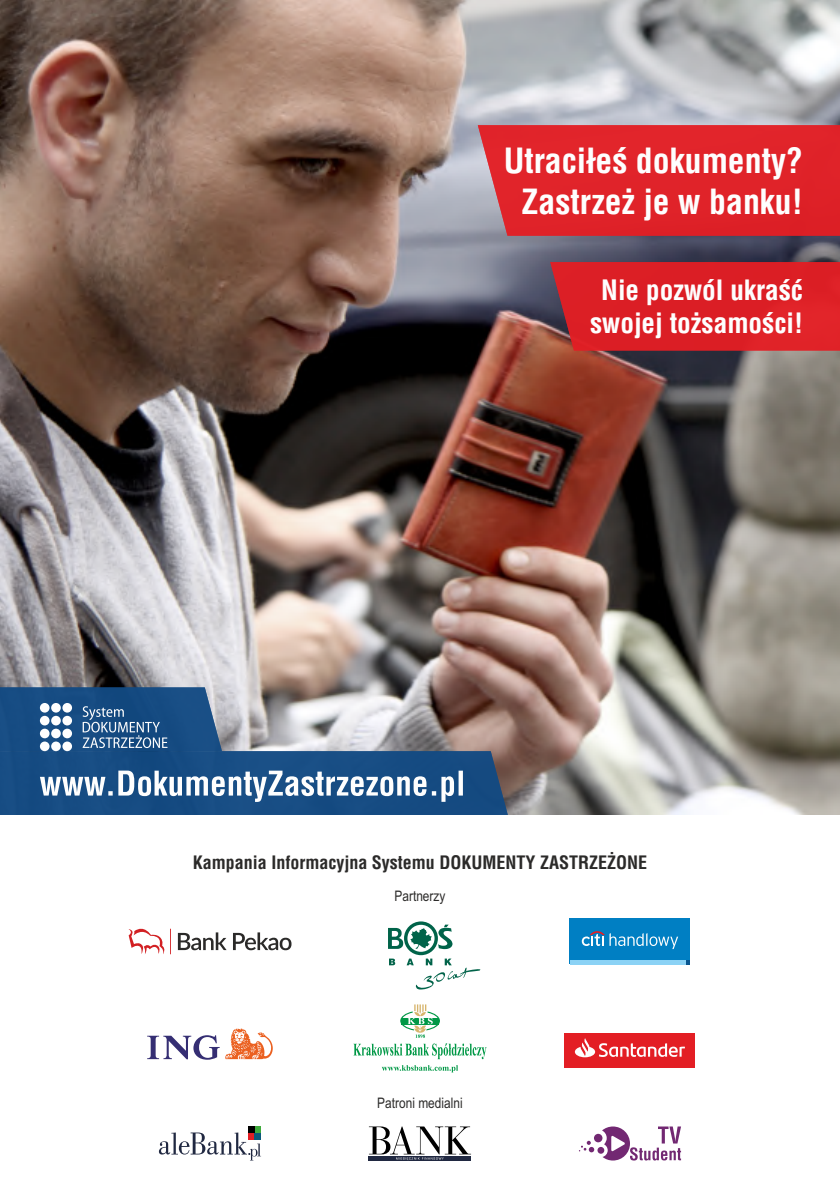
<style>
.page{position:relative;width:840px;height:1191px;background:#fff}
.page>*{position:absolute;margin:0;border:0;box-sizing:border-box;transform-origin:0 0}
.t1{font:700 33.8px/40.2px "Switzerland Condensed";color:#fefefe;text-align:center}
.t2{font:700 27.2px/32.6px "Switzerland Condensed";color:#fefefe;text-align:center}
.t3{font:700 18px "Switzerland Condensed";color:#2b2a29}
.t4{font:14.6px "Arial Narrow";color:#2b2a29}
</style>
<div class="page">
<img style="left:0;top:0;width:839px;height:815px">
<div style="left:477px;top:125px;width:362px;height:111px;background:#e0232a"></div>
<div style="left:550px;top:262px;width:289px;height:88px;background:#db1e25"></div>
<svg style="left:0;top:687px;width:507px;height:128px;background:#597798"></svg>
<svg style="left:147px;top:1035px;width:72px;height:24px"></svg>
<svg style="left:225px;top:1028px;width:47px;height:31px"></svg>
<svg style="left:128px;top:928px;width:43px;height:26px"></svg>
<svg style="left:178px;top:932px;width:48px;height:18px"></svg>
<svg style="left:233px;top:932px;width:58px;height:18px"></svg>
<svg style="left:601px;top:1126px;width:79px;height:34px"></svg>
<svg style="left:593px;top:1133px;width:9px;height:9px"></svg>
<svg style="left:597px;top:1146px;width:7px;height:7px"></svg>
<svg style="left:579px;top:1140px;width:15px;height:12px"></svg>
<svg style="left:369px;top:1126px;width:102px;height:34px"></svg>
<svg style="left:388px;top:921px;width:92px;height:68px"></svg>
<svg style="left:353px;top:1004px;width:133px;height:55px"></svg>
<svg style="left:382px;top:1065px;width:76px;height:7px"></svg>
<div style="left:564px;top:1033px;width:130px;height:34px;background:#e31e24"></div>
<svg style="left:574px;top:1038px;width:110px;height:19px"></svg>
<div style="left:569px;top:918px;width:120px;height:46px;background:#007fc3"></div>
<svg style="left:581px;top:931px;width:96px;height:18px"></svg>
<svg style="left:685px;top:960px;width:4px;height:4px"></svg>
<hr style="left:569px;top:960px;width:116px;height:4px;background:#8bd2f5">
<svg style="left:159px;top:1126px;width:102px;height:34px"></svg>
<h1 class="t1" style="left:503px;top:143px;width:301px">Utraciłeś dokumenty?<br>Zastrzeż je w banku!</h1>
<h2 class="t2" style="left:589px;top:276px;width:214px">Nie pozwól ukraść swojej tożsamości!</h2>
<p class="t3" style="left:193px;top:854px;width:455px">Kampania Informacyjna Systemu DOKUMENTY ZASTRZEŻONE</p>
<p class="t4" style="left:394px;top:890px;width:52px">Partnerzy</p>
<p class="t4" style="left:377px;top:1097px;width:87px">Patroni medialni</p>
</div>
